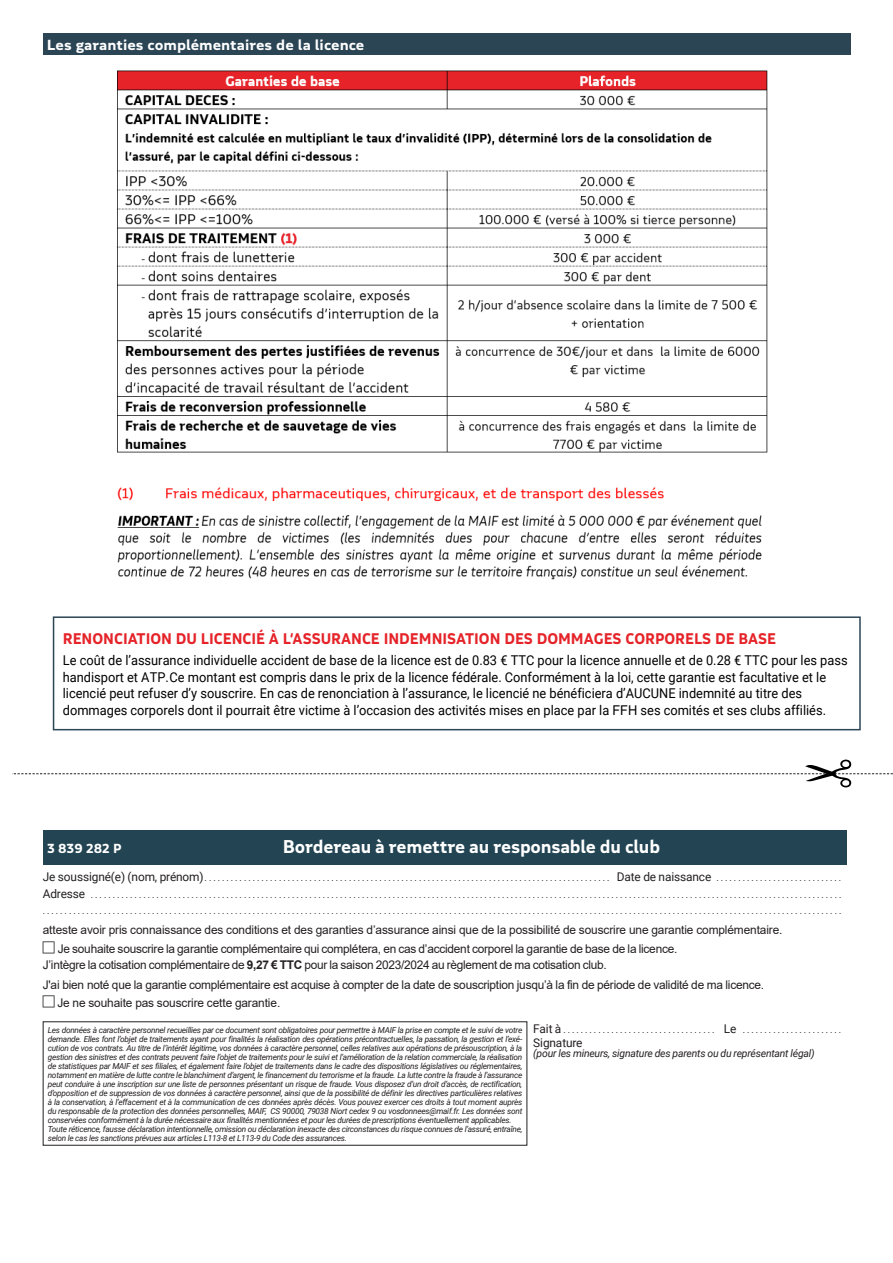
<style>
.page{position:relative;width:893px;height:1263px;background:#fff}
.page>*{position:absolute;margin:0;border:0;box-sizing:border-box;transform-origin:0 0}
.t1{font:700 18px "MAIF";letter-spacing:-.01em;color:#fff}
.t2{font:700 15px "MAIF";color:#e52329;scale:.95 1}
.t3{font:700 14.25px "MAIF";color:#fff;scale:1.05 1}
.t4{font:13.5px/16.6px "Roboto";color:#000;scale:.95 1}
.t5{font:700 12.75px "MAIF";color:#fff}
.t6{font:12px/18.3px "Arial";letter-spacing:-.02em;color:#231f20}
.t7{font:12px "Roboto";letter-spacing:-.01em;color:#231f20}
.t8{font:italic 10.5px "Roboto";letter-spacing:-.02em;color:#231f20}
.t9{font:9px/16.5px "Roboto";color:#231f20}
.t10{font:italic 8.25px/9px "Roboto";letter-spacing:-.03em;color:#231f20}
.s1{font-style:inherit}
.s2{font-family:"Arial"}
.s3{font-size:12px}
.s4{font-weight:700}
</style>
<div class="page">
<div style="left:43px;top:830px;width:803px;height:34px;background:#224453"></div>
<div style="left:53px;top:616px;width:808px;height:114px;border:2px solid #2b4555"></div>
<div style="left:43px;top:33px;width:807px;height:22px;background:#2b4555"></div>
<img style="left:117px;top:70px;width:651px;height:510px">
<svg style="left:13px;top:760px;width:880px;height:27px"></svg>
<h3 class="t3" style="left:47px;top:36px;width:304px">Les garanties complémentaires de la licence</h3>
<h2 class="t2" style="left:63px;top:629px;width:752px">RENONCIATION DU LICENCIÉ À L’ASSURANCE INDEMNISATION DES DOMMAGES CORPORELS DE BASE</h2>
<p class="t4" style="left:63px;top:651px;width:828px">Le coût de l’assurance individuelle accident de base de la licence <span class="s1">est de 0.83 € TTC pour la licence annuelle et de 0.28 € TTC pour les pass handisport et ATP.</span> Ce montant est compris dans le prix de la licence fédérale. Conformément à la loi, cette garantie est facultative et le licencié peut refuser d’y souscrire. En cas de renonciation à l’assurance, le licencié ne bénéficiera d’AUCUNE indemnité au titre des dommages corporels dont il pourrait être victime à l’occasion des activités mises en place par la <span class="s2">FFH</span> ses comités et ses clubs affiliés.</p>
<h1 class="t1" style="left:283px;top:835px;width:379px">Bordereau à remettre au responsable du club</h1>
<p class="t9" style="left:43px;top:870px;width:165px"><span class="s3">Je soussigné(e) (nom, prénom)</span>..............................................................................................</p>
<p class="t9" style="left:617px;top:870px;width:101px"><span class="s3">Date de naissance</span> ..............................</p>
<p class="t9" style="left:43px;top:886px;width:800px"><span class="s3">Adresse</span> .............................................................................................................................................................................<br>. . . . . . . . . . . . . . . . . . . . . . . . . . . . . . . . . . . . . . . . . . . . . . . . . . . . . . . . . . . . . . . . . . . . . . . . . . . . . . . . . . . . . . . . . . . . . . . . . . . . . . . . . . . . . . . . . . . . . . . . . . . . . . . . . . . . . . . . . . . . . . . . . . . . . . . . . . . . . . . . . . . . . . . . . . . . . . . . . . . . . . .</p>
<p class="t6" style="left:58px;top:921px;width:726px;text-indent:-15px">atteste avoir pris connaissance des conditions et des garanties d’assurance ainsi que de la possibilité de souscrire une garantie complémentaire.<br>Je souhaite souscrire la garantie complémentaire qui complétera, en cas d’accident corporel la garantie de base de la licence.</p>
<p class="t6" style="left:43px;top:955px;width:723px;line-height:19.5px">J’intègre la cotisation complémentaire de <span class="s4">9,27 € TTC</span> pour la saison 2023/2024 au règlement de ma cotisation club.<br>J'ai bien noté que la garantie complémentaire est acquise à compter de la date de souscription jusqu’à la fin de période de validité de ma licence.</p>
<h3 class="t6" style="left:57px;top:993px;width:224px">Je ne souhaite pas souscrire cette garantie.</h3>
<p class="t9" style="left:533px;top:1021px;width:32px"><span class="s3">Fait à</span>....................................</p>
<p class="t9" style="left:724px;top:1021px;width:20px"><span class="s3">Le</span> ........................</p>
<h3 class="t7" style="left:533px;top:1034px;width:51px">Signature</h3>
<p class="t8" style="left:533px;top:1046px;width:283px">(pour les mineurs, signature des parents ou du représentant légal)</p>
<h3 class="t5" style="left:47px;top:840px;width:76px">3 839 282 P</h3>
<p class="t10" style="left:48px;top:1025px;width:476px">Les données à caractère personnel recueillies par ce document sont obligatoires pour permettre à MAIF la prise en compte et le suivi de votre demande. Elles font l’objet de traitements ayant pour finalités la réalisation des opérations précontractuelles, la passation, la gestion et l’exé&shy;cution de vos contrats. Au titre de l’intérêt légitime, vos données à caractère personnel, celles relatives aux opérations de présouscription, à la gestion des sinistres et des contrats peuvent faire l’objet de traitements pour le suivi et l’amélioration de la relation commerciale, la réalisation de statistiques par MAIF et ses filiales, et également faire l’objet de traitements dans le cadre des dispositions législatives ou réglementaires, notamment en matière de lutte contre le blanchiment d’argent, le financement du terrorisme et la fraude. La lutte contre la fraude à l’assurance peut conduire à une inscription sur une liste de personnes présentant un risque de fraude. Vous disposez d’un droit d’accès, de rectification, d’opposition et de suppression de vos données à caractère personnel, ainsi que de la possibilité de définir les directives particulières relatives à la conservation, à l’effacement et à la communication de ces données après décès. Vous pouvez exercer ces droits à tout moment auprès du responsable de la protection des données personnelles, MAIF, CS 90000, 79038 Niort cedex 9 ou vosdonnees@maif.fr. Les données sont conservées conformément à la durée nécessaire aux finalités mentionnées et pour les durées de prescriptions éventuellement applicables.<br>Toute réticence, fausse déclaration intentionnelle, omission ou déclaration inexacte des circonstances du risque connues de l’assuré, entraîne, selon le cas les sanctions prévues aux articles L113-8 et L113-9 du Code des assurances.</p>
</div>
